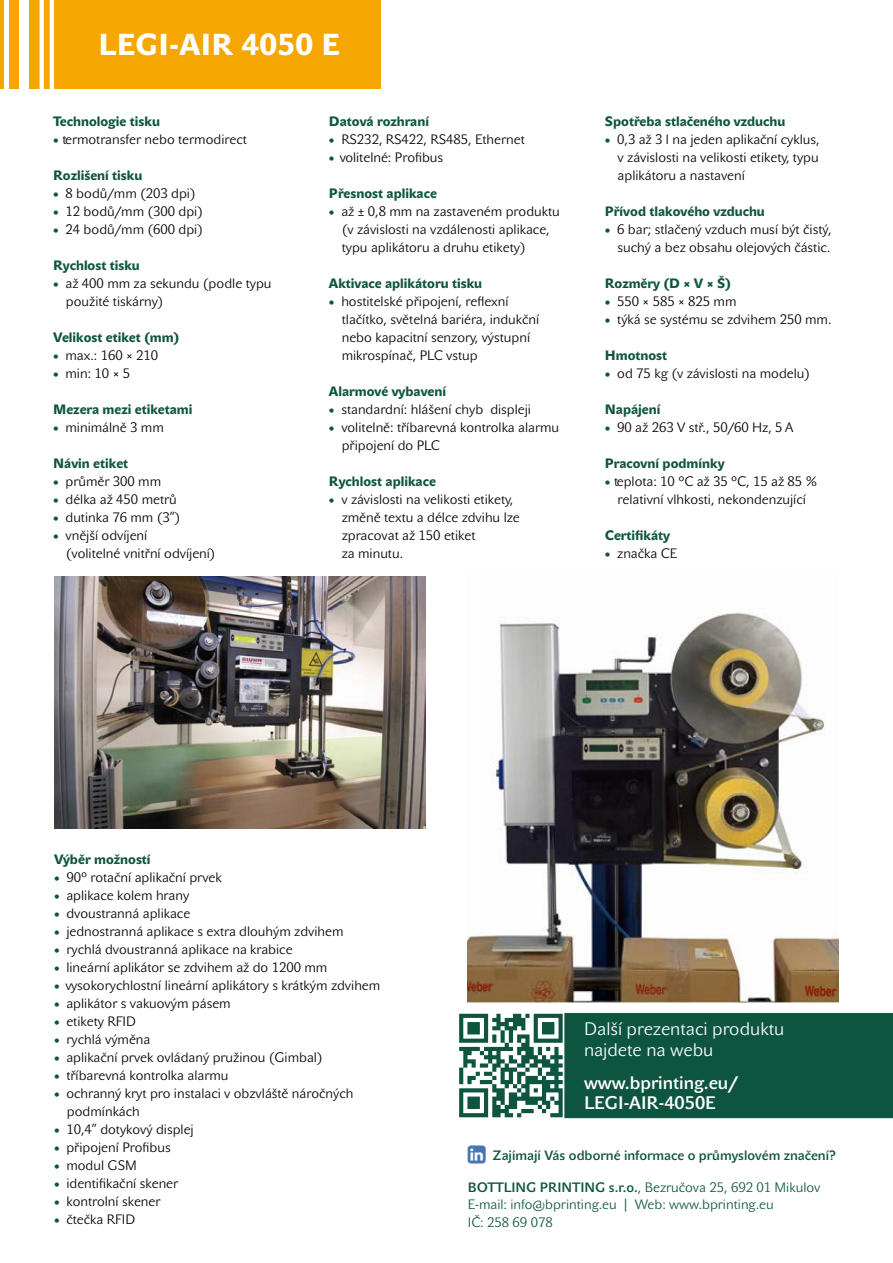
<style>
.page{position:relative;width:893px;height:1263px;background:#fff}
.page>*{position:absolute;margin:0;border:0;box-sizing:border-box;transform-origin:0 0}
.t1{font:700 30px "John Sans Medium Pro";letter-spacing:.01em;color:#fff}
.t2{font:18px/21px "John Sans Lite Pro";color:#fff}
.t3{font:700 18px/19.5px "John Sans Lite Pro";color:#fff}
.t4{font:13.5px/18px "John Sans Lite Pro";color:#000}
.t5{font:13.5px "John Sans Heavy Pro";color:#0e5540}
.t6{font:13.5px/16.2px "John Sans Lite Pro";color:#0e5540}
.t7{font:700 13.5px "John Sans Lite Pro";color:#0e5540}
.s1{color:#0e5540}
.s2{font-weight:700}
</style>
<div class="page">
<div style="left:0;top:0;width:381px;height:89px;background:#f6a600"></div>
<hr style="left:50px;top:0;width:4px;height:92px;background:#fff">
<svg style="left:40px;top:0;width:4px;height:89px"></svg>
<div style="left:19px;top:0;width:10px;height:92px;background:#fff"></div>
<hr style="left:4px;top:0;width:4px;height:92px;background:#fff">
<svg style="left:459px;top:1013px;width:434px;height:105px;background:#296855"></svg>
<img style="left:468px;top:612px;width:371px;height:390px">
<img style="left:54px;top:576px;width:371px;height:252px">
<h1 class="t1" style="left:99px;top:27px;width:243px">LEGI-AIR 4050 E</h1>
<p class="t5" style="left:53px;top:113px;width:108px">Technologie tisku</p>
<p class="t4" style="left:53px;top:130px;width:195px"><span class="s1">•</span> termotransfer nebo termodirect</p>
<p class="t5" style="left:53px;top:167px;width:91px">Rozlišení tisku</p>
<p class="t4" style="left:53px;top:184px;width:144px"><span class="s1">•</span> 8 bodů/mm (203 dpi)</p>
<p class="t4" style="left:53px;top:202px;width:151px"><span class="s1">•</span> 12 bodů/mm (300 dpi)</p>
<p class="t4" style="left:53px;top:220px;width:151px"><span class="s1">•</span> 24 bodů/mm (600 dpi)</p>
<p class="t5" style="left:53px;top:257px;width:88px">Rychlost tisku</p>
<p class="t4" style="left:66px;top:274px;width:207px;text-indent:-13px"><span class="s1">•</span> až 400 mm za sekundu (podle typu použité tiskárny)</p>
<p class="t5" style="left:53px;top:329px;width:128px">Velikost etiket (mm)</p>
<p class="t4" style="left:53px;top:346px;width:107px"><span class="s1">•</span> max.: 160 × 210</p>
<p class="t4" style="left:53px;top:364px;width:78px"><span class="s1">•</span> min: 10 × 5</p>
<p class="t5" style="left:53px;top:401px;width:141px">Mezera mezi etiketami</p>
<p class="t4" style="left:53px;top:418px;width:112px"><span class="s1">•</span> minimálně 3 mm</p>
<p class="t5" style="left:53px;top:455px;width:77px">Návin etiket</p>
<p class="t4" style="left:53px;top:472px;width:110px"><span class="s1">•</span> průměr 300 mm</p>
<p class="t4" style="left:53px;top:490px;width:125px"><span class="s1">•</span> délka až 450 metrů</p>
<p class="t4" style="left:53px;top:508px;width:129px"><span class="s1">•</span> dutinka 76 mm (3”)</p>
<p class="t4" style="left:66px;top:526px;width:151px;text-indent:-13px"><span class="s1">•</span> vnější odvíjení<br>(volitelné vnitřní odvíjení)</p>
<p class="t5" style="left:329px;top:113px;width:102px">Datová rozhraní</p>
<p class="t4" style="left:329px;top:130px;width:197px"><span class="s1">•</span> RS232, RS422, RS485, Ethernet</p>
<p class="t4" style="left:329px;top:148px;width:116px"><span class="s1">•</span> volitelné: Profibus</p>
<p class="t5" style="left:329px;top:185px;width:109px">Přesnost aplikace</p>
<p class="t4" style="left:342px;top:202px;width:220px;text-indent:-13px"><span class="s1">•</span> až ± 0,8 mm na zastaveném produktu (v závislosti na vzdálenosti aplikace, typu aplikátoru a druhu etikety)</p>
<p class="t5" style="left:329px;top:275px;width:155px">Aktivace aplikátoru tisku</p>
<p class="t4" style="left:342px;top:292px;width:199px;text-indent:-13px"><span class="s1">•</span> hostitelské připojení, reflexní tlačítko, světelná bariéra, indukční nebo kapacitní senzory, výstupní mikrospínač, PLC vstup</p>
<p class="t5" style="left:329px;top:383px;width:119px">Alarmové vybavení</p>
<p class="t4" style="left:329px;top:400px;width:204px"><span class="s1">•</span> standardní: hlášení chyb displeji</p>
<p class="t4" style="left:342px;top:418px;width:219px;text-indent:-13px"><span class="s1">•</span> volitelně: tříbarevná kontrolka alarmu připojení do PLC</p>
<p class="t5" style="left:329px;top:473px;width:108px">Rychlost aplikace</p>
<p class="t4" style="left:342px;top:490px;width:180px;text-indent:-13px"><span class="s1">•</span> v závislosti na velikosti etikety, změně textu a délce zdvihu lze zpracovat až 150 etiket<br>za minutu.</p>
<p class="t5" style="left:605px;top:113px;width:182px">Spotřeba stlačeného vzduchu</p>
<p class="t4" style="left:618px;top:130px;width:204px;text-align:justify;text-indent:-13px"><span class="s1">•</span> 0,3 až 3 l na jeden aplikační cyklus, v závislosti na velikosti etikety, typu aplikátoru a nastavení</p>
<p class="t5" style="left:605px;top:203px;width:162px">Přívod tlakového vzduchu</p>
<p class="t4" style="left:605px;top:220px;width:228px;text-align:right"><span class="s1">•</span> 6 bar; stlačený vzduch musí být čistý, suchý a bez obsahu olejových částic.</p>
<p class="t5" style="left:605px;top:275px;width:128px">Rozměry (D × V × Š)</p>
<p class="t4" style="left:605px;top:292px;width:133px"><span class="s1">•</span> 550 × 585 × 825 mm</p>
<p class="t4" style="left:605px;top:310px;width:228px"><span class="s1">•</span> týká se systému se zdvihem 250 mm.</p>
<p class="t5" style="left:605px;top:347px;width:64px">Hmotnost</p>
<p class="t4" style="left:605px;top:364px;width:207px"><span class="s1">•</span> od 75 kg (v závislosti na modelu)</p>
<p class="t5" style="left:605px;top:401px;width:57px">Napájení</p>
<p class="t4" style="left:605px;top:418px;width:190px"><span class="s1">•</span> 90 až 263 V stř., 50/60 Hz, 5 A</p>
<p class="t5" style="left:605px;top:455px;width:121px">Pracovní podmínky</p>
<p class="t4" style="left:605px;top:472px;width:214px;text-align:center"><span class="s1">•</span> teplota: 10 °C až 35 °C, 15 až 85 % relativní vlhkosti, nekondenzující</p>
<p class="t5" style="left:605px;top:527px;width:67px">Certifikáty</p>
<p class="t4" style="left:605px;top:544px;width:74px"><span class="s1">•</span> značka CE</p>
<p class="t5" style="left:54px;top:851px;width:98px">Výběr možností</p>
<p class="t4" style="left:54px;top:868px;width:169px"><span class="s1">•</span> 90° rotační aplikační prvek</p>
<p class="t4" style="left:54px;top:886px;width:137px"><span class="s1">•</span> aplikace kolem hrany</p>
<p class="t4" style="left:54px;top:904px;width:138px"><span class="s1">•</span> dvoustranná aplikace</p>
<p class="t4" style="left:54px;top:922px;width:291px"><span class="s1">•</span> jednostranná aplikace s extra dlouhým zdvihem</p>
<p class="t4" style="left:54px;top:940px;width:240px"><span class="s1">•</span> rychlá dvoustranná aplikace na krabice</p>
<p class="t4" style="left:54px;top:958px;width:275px"><span class="s1">•</span> lineární aplikátor se zdvihem až do 1200 mm</p>
<p class="t4" style="left:54px;top:976px;width:328px"><span class="s1">•</span> vysokorychlostní lineární aplikátory s krátkým zdvihem</p>
<p class="t4" style="left:54px;top:994px;width:178px"><span class="s1">•</span> aplikátor s vakuovým pásem</p>
<p class="t4" style="left:54px;top:1012px;width:84px"><span class="s1">•</span> etikety RFID</p>
<p class="t4" style="left:54px;top:1030px;width:98px"><span class="s1">•</span> rychlá výměna</p>
<p class="t4" style="left:54px;top:1048px;width:270px"><span class="s1">•</span> aplikační prvek ovládaný pružinou (Gimbal)</p>
<p class="t4" style="left:54px;top:1066px;width:176px"><span class="s1">•</span> tříbarevná kontrolka alarmu</p>
<p class="t4" style="left:67px;top:1084px;width:288px;text-indent:-13px"><span class="s1">•</span> ochranný kryt pro instalaci v obzvláště náročných podmínkách</p>
<p class="t4" style="left:54px;top:1120px;width:141px"><span class="s1">•</span> 10,4” dotykový displej</p>
<p class="t4" style="left:54px;top:1138px;width:118px"><span class="s1">•</span> připojení Profibus</p>
<p class="t4" style="left:54px;top:1156px;width:84px"><span class="s1">•</span> modul GSM</p>
<p class="t4" style="left:54px;top:1174px;width:126px"><span class="s1">•</span> identifikační skener</p>
<p class="t4" style="left:54px;top:1192px;width:108px"><span class="s1">•</span> kontrolní skener</p>
<p class="t4" style="left:54px;top:1210px;width:83px"><span class="s1">•</span> čtečka RFID</p>
<h2 class="t2" style="left:584px;top:1018px;width:202px">Další prezentaci produktu najdete na webu</h2>
<h2 class="t3" style="left:584px;top:1073px;width:155px">www.bprinting.eu/<br>LEGI-AIR-4050E</h2>
<p class="t7" style="left:493px;top:1147px;width:345px">Zajímají Vás odborné informace o průmyslovém značení?</p>
<p class="t6" style="left:468px;top:1180px;width:354px"><span class="s2">BOTTLING PRINTING s.r.o.</span>, Bezručova 25, 692 01 Mikulov<br>E-mail: info@bprinting.eu | Web: www.bprinting.eu</p>
<p class="t6" style="left:468px;top:1214px;width:86px">IČ: 258 69 078</p>
</div>
